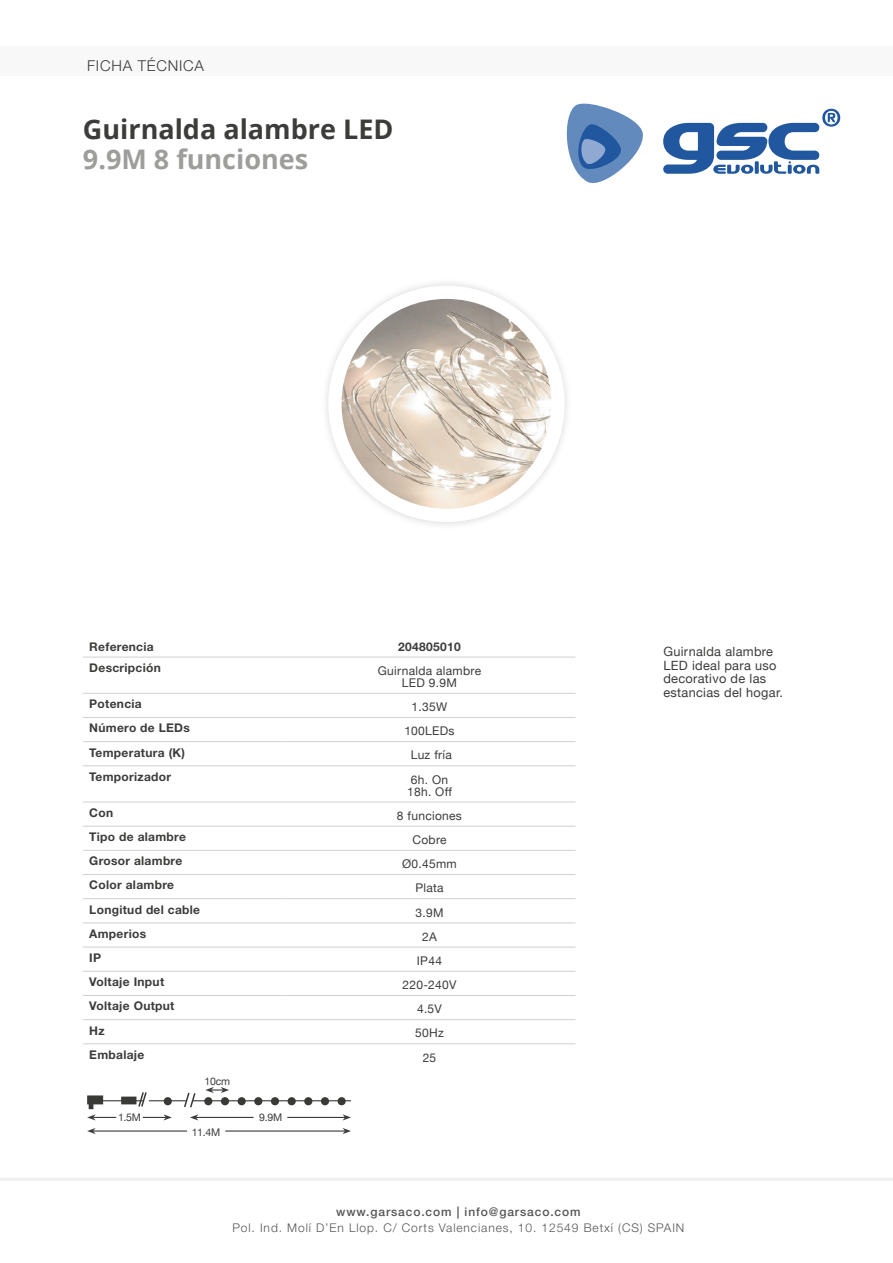
<style>
.page{position:relative;width:893px;height:1263px;background:#fff}
.page>*{position:absolute;margin:0;border:0;box-sizing:border-box;transform-origin:0 0}
.t1{font:700 27px "Open Sans";color:#3c3c3b}
.t2{font:700 27px "Open Sans";color:#9d9d9c}
.t3{font:300 15px "Helvetica Neue";letter-spacing:.05em;color:#3c3c3b}
.t4{font:12.75px/13.5px "Helvetica Neue";letter-spacing:.025em;color:#3c3c3b}
.t5{font:700 12px "Helvetica Neue LT Std";letter-spacing:.025em;color:#3c3c3b}
.t6{font:12px/12px "Helvetica Neue";letter-spacing:.025em;color:#3c3c3b;text-align:center}
.t7{font:300 12px "Helvetica Neue";letter-spacing:.075em;color:#565555}
.t8{font:500 12px "Helvetica Neue";letter-spacing:.075em;color:#565555}
.t9{font:10.5px "Helvetica Neue";letter-spacing:-.025em;color:#3c3c3b}
</style>
<div class="page">
<svg style="left:663px;top:109px;width:177px;height:65px"></svg>
<svg style="left:566px;top:103px;width:77px;height:81px"></svg>
<hr style="left:0;top:1178px;width:893px;height:3px;background:#f0f0f0">
<div style="left:0;top:47px;width:893px;height:29px;background:#f8f8f8"></div>
<hr style="left:83px;top:717px;width:200px;height:1px;background:#d0d0d0">
<hr style="left:283px;top:717px;width:292px;height:1px;background:#d0d0d0">
<hr style="left:83px;top:741px;width:200px;height:1px;background:#d0d0d0">
<hr style="left:283px;top:741px;width:292px;height:1px;background:#d0d0d0">
<hr style="left:83px;top:765px;width:200px;height:1px;background:#d0d0d0">
<hr style="left:283px;top:765px;width:292px;height:1px;background:#d0d0d0">
<hr style="left:83px;top:802px;width:200px;height:1px;background:#d0d0d0">
<hr style="left:283px;top:802px;width:292px;height:1px;background:#d0d0d0">
<hr style="left:83px;top:826px;width:200px;height:1px;background:#d0d0d0">
<hr style="left:283px;top:826px;width:292px;height:1px;background:#d0d0d0">
<hr style="left:83px;top:850px;width:200px;height:1px;background:#d0d0d0">
<hr style="left:283px;top:850px;width:292px;height:1px;background:#d0d0d0">
<hr style="left:83px;top:874px;width:200px;height:1px;background:#d0d0d0">
<hr style="left:283px;top:874px;width:292px;height:1px;background:#d0d0d0">
<hr style="left:83px;top:898px;width:200px;height:1px;background:#d0d0d0">
<hr style="left:283px;top:898px;width:292px;height:1px;background:#d0d0d0">
<hr style="left:83px;top:922px;width:200px;height:1px;background:#d0d0d0">
<hr style="left:283px;top:922px;width:292px;height:1px;background:#d0d0d0">
<hr style="left:83px;top:947px;width:200px;height:1px;background:#d0d0d0">
<hr style="left:283px;top:947px;width:292px;height:1px;background:#d0d0d0">
<hr style="left:83px;top:971px;width:200px;height:1px;background:#d0d0d0">
<hr style="left:283px;top:971px;width:292px;height:1px;background:#d0d0d0">
<hr style="left:83px;top:995px;width:200px;height:1px;background:#d0d0d0">
<hr style="left:283px;top:995px;width:292px;height:1px;background:#d0d0d0">
<hr style="left:83px;top:1019px;width:200px;height:1px;background:#d0d0d0">
<hr style="left:283px;top:1019px;width:292px;height:1px;background:#d0d0d0">
<hr style="left:83px;top:1043px;width:200px;height:1px;background:#d0d0d0">
<hr style="left:283px;top:1043px;width:292px;height:1px;background:#d0d0d0">
<hr style="left:83px;top:657px;width:200px;height:1px;background:#d0d0d0">
<hr style="left:283px;top:657px;width:292px;height:1px;background:#d0d0d0">
<hr style="left:83px;top:693px;width:200px;height:1px;background:#d0d0d0">
<hr style="left:283px;top:693px;width:292px;height:1px;background:#d0d0d0">
<div style="left:320px;top:278px;width:253px;height:252px;background:#000;opacity:.15"></div>
<div style="left:328px;top:286px;width:237px;height:236px;background:#fff;border-radius:50%"></div>
<img style="left:342px;top:299px;width:209px;height:210px;border-radius:105px">
<hr style="left:91px;top:1100px;width:53px;height:1px;background:#393938">
<hr style="left:149px;top:1100px;width:38px;height:1px;background:#393938">
<hr style="left:193px;top:1100px;width:158px;height:1px;background:#393938">
<svg style="left:137px;top:1092px;width:10px;height:15px"></svg>
<div style="left:164px;top:1098px;width:7px;height:6px;background:#393938;border-radius:50%"></div>
<div style="left:164px;top:1097px;width:8px;height:8px;border:2px solid #393938;border-radius:50%"></div>
<div style="left:204px;top:1097px;width:8px;height:8px;border:2px solid #393938;border-radius:50%"></div>
<div style="left:221px;top:1097px;width:8px;height:8px;border:2px solid #393938;border-radius:50%"></div>
<div style="left:238px;top:1098px;width:7px;height:6px;background:#393938;border-radius:50%"></div>
<div style="left:238px;top:1097px;width:8px;height:8px;border:2px solid #393938;border-radius:50%"></div>
<div style="left:255px;top:1098px;width:7px;height:6px;background:#393938;border-radius:50%"></div>
<div style="left:254px;top:1097px;width:8px;height:8px;border:2px solid #393938;border-radius:50%"></div>
<div style="left:271px;top:1097px;width:8px;height:8px;border:2px solid #393938;border-radius:50%"></div>
<div style="left:288px;top:1098px;width:7px;height:6px;background:#393938;border-radius:50%"></div>
<div style="left:288px;top:1097px;width:8px;height:8px;border:2px solid #393938;border-radius:50%"></div>
<div style="left:305px;top:1098px;width:7px;height:6px;background:#393938;border-radius:50%"></div>
<div style="left:304px;top:1097px;width:8px;height:8px;border:2px solid #393938;border-radius:50%"></div>
<div style="left:321px;top:1097px;width:8px;height:8px;border:2px solid #393938;border-radius:50%"></div>
<div style="left:338px;top:1098px;width:7px;height:6px;background:#393938;border-radius:50%"></div>
<div style="left:338px;top:1097px;width:8px;height:8px;border:2px solid #393938;border-radius:50%"></div>
<svg style="left:121px;top:1096px;width:15px;height:8px"></svg>
<div style="left:87px;top:1095px;width:16px;height:9px;background:#393938;border:2px solid #393938"></div>
<hr style="left:89px;top:1099px;width:4px;height:10px;background:#393938">
<hr style="left:225px;top:1130px;width:120px;height:1px;background:#3c3c3b">
<svg style="left:343px;top:1128px;width:8px;height:6px"></svg>
<hr style="left:93px;top:1130px;width:94px;height:1px;background:#3c3c3b">
<svg style="left:87px;top:1128px;width:9px;height:6px"></svg>
<svg style="left:205px;top:1087px;width:24px;height:17px"></svg>
<hr style="left:287px;top:1117px;width:58px;height:1px;background:#3c3c3b">
<svg style="left:343px;top:1114px;width:8px;height:6px"></svg>
<hr style="left:196px;top:1117px;width:58px;height:1px;background:#3c3c3b">
<svg style="left:183px;top:1092px;width:15px;height:28px"></svg>
<svg style="left:87px;top:1114px;width:29px;height:6px"></svg>
<svg style="left:143px;top:1114px;width:29px;height:6px"></svg>
<p class="t3" style="left:87px;top:53px;width:118px">FICHA TÉCNICA</p>
<h1 class="t1" style="left:83px;top:110px;width:312px">Guirnalda alambre LED</h1>
<h1 class="t2" style="left:83px;top:140px;width:227px">9.9M 8 funciones</h1>
<p class="t5" style="left:89px;top:639px;width:66px">Referencia</p>
<p class="t5" style="left:398px;top:639px;width:64px">204805010</p>
<p class="t5" style="left:89px;top:660px;width:73px">Descripción</p>
<p class="t6" style="left:378px;top:664px;width:105px">Guirnalda alambre<br>LED 9.9M</p>
<p class="t5" style="left:89px;top:696px;width:54px">Potencia</p>
<p class="t6" style="left:412px;top:701px;width:37px">1.35W</p>
<p class="t5" style="left:89px;top:721px;width:102px">Número de LEDs</p>
<p class="t6" style="left:404px;top:725px;width:52px">100LEDs</p>
<p class="t5" style="left:89px;top:745px;width:97px">Temperatura (K)</p>
<p class="t6" style="left:411px;top:749px;width:43px">Luz fría</p>
<p class="t5" style="left:89px;top:769px;width:83px">Temporizador</p>
<p class="t6" style="left:407px;top:773px;width:46px">6h. On<br>18h. Off</p>
<p class="t5" style="left:89px;top:805px;width:25px">Con</p>
<p class="t6" style="left:397px;top:809px;width:67px">8 funciones</p>
<p class="t5" style="left:89px;top:829px;width:98px">Tipo de alambre</p>
<p class="t6" style="left:412px;top:833px;width:36px">Cobre</p>
<p class="t5" style="left:89px;top:853px;width:94px">Grosor alambre</p>
<p class="t6" style="left:402px;top:858px;width:56px">Ø0.45mm</p>
<p class="t5" style="left:89px;top:878px;width:86px">Color alambre</p>
<p class="t6" style="left:415px;top:882px;width:30px">Plata</p>
<p class="t5" style="left:89px;top:902px;width:112px">Longitud del cable</p>
<p class="t6" style="left:415px;top:906px;width:30px">3.9M</p>
<p class="t5" style="left:89px;top:926px;width:58px">Amperios</p>
<p class="t6" style="left:422px;top:930px;width:16px">2A</p>
<p class="t5" style="left:89px;top:950px;width:13px">IP</p>
<p class="t6" style="left:417px;top:954px;width:27px">IP44</p>
<p class="t5" style="left:89px;top:974px;width:76px">Voltaje Input</p>
<p class="t6" style="left:402px;top:979px;width:56px">220-240V</p>
<p class="t5" style="left:89px;top:999px;width:87px">Voltaje Output</p>
<p class="t6" style="left:417px;top:1003px;width:26px">4.5V</p>
<p class="t5" style="left:89px;top:1023px;width:17px">Hz</p>
<p class="t6" style="left:415px;top:1027px;width:30px">50Hz</p>
<p class="t5" style="left:89px;top:1047px;width:57px">Embalaje</p>
<p class="t6" style="left:423px;top:1051px;width:15px">25</p>
<p class="t9" style="left:205px;top:1075px;width:27px">10cm</p>
<p class="t9" style="left:118px;top:1111px;width:24px">1.5M</p>
<p class="t9" style="left:259px;top:1111px;width:24px">9.9M</p>
<p class="t9" style="left:192px;top:1125px;width:30px">11.4M</p>
<p class="t4" style="left:663px;top:645px;width:121px">Guirnalda alambre<br>LED ideal para uso decorativo de las estancias del hogar.</p>
<p class="t8" style="left:336px;top:1202px;width:246px">www.garsaco.com | info@garsaco.com</p>
<p class="t7" style="left:232px;top:1218px;width:453px">Pol. Ind. Molí D’En Llop. C/ Corts Valencianes, 10. 12549 Betxí (CS) SPAIN</p>
</div>
